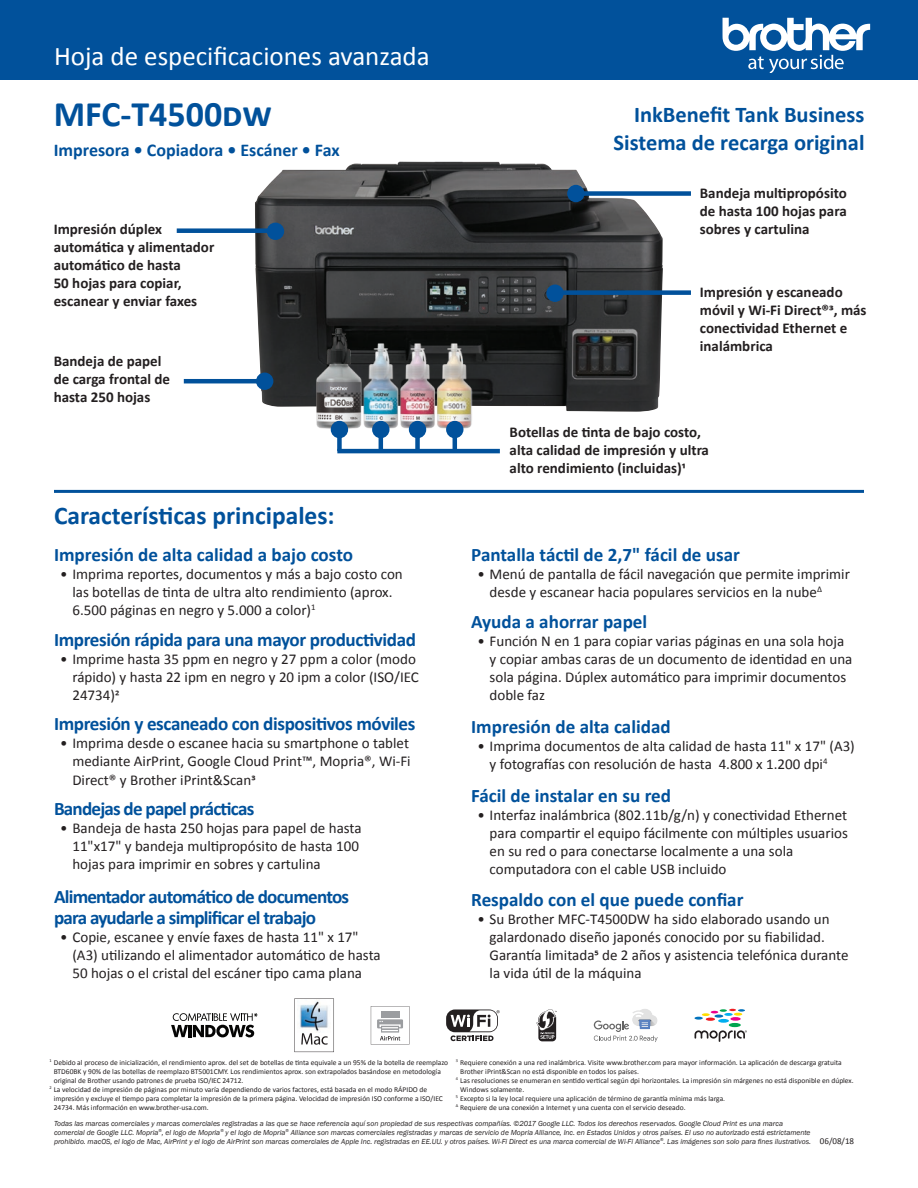
<style>
.page{position:relative;width:918px;height:1188px;background:#fff}
.page>*{position:absolute;margin:0;border:0;box-sizing:border-box;transform-origin:0 0}
.t1{font:700 36px "Calibri";color:#01519b}
.t2{font:27px "Calibri";color:#fff}
.t3{font:700 25.5px "Calibri";color:#01519b}
.t4{font:700 22.5px/28.5px "Calibri";color:#01519b;text-align:right}
.t5{font:700 19.05px "Calibri";color:#01519b}
.t6{font:700 19.05px/20.4px "Calibri";letter-spacing:-.04em;color:#01519b}
.t7{font:700 19.05px "Calibri";letter-spacing:-.02em;color:#01519b}
.t8{font:700 18px "Calibri";color:#01519b}
.t9{font:15px/18px "Calibri";color:#231f20}
.t10{font:700 15px/18px "Calibri";color:#231f20}
.t11{font:9px "Calibri";color:#231f20}
.t12{font:7.5px "Calibri";color:#231f20}
.t13{font:italic 7.5px/9px "Franklin Gothic";color:#231f20}
</style>
<div class="page">
<div style="left:0;top:0;width:918px;height:80px;background:#01519b"></div>
<svg style="left:723px;top:18px;width:147px;height:54px"></svg>
<img style="left:255px;top:161px;width:408px;height:251px">
<img style="left:316px;top:328px;width:157px;height:102px">
<hr style="left:54px;top:490px;width:810px;height:3px;background:#01519b">
<hr style="left:337px;top:449px;width:163px;height:4px;background:#01519b">
<div style="left:372px;top:421px;width:18px;height:17px;background:#01519b;border-radius:50%"></div>
<hr style="left:379px;top:432px;width:4px;height:19px;background:#01519b">
<div style="left:409px;top:421px;width:17px;height:17px;background:#01519b;border-radius:50%"></div>
<div style="left:415px;top:432px;width:5px;height:19px;background:#01519b"></div>
<div style="left:446px;top:421px;width:17px;height:17px;background:#01519b;border-radius:50%"></div>
<hr style="left:453px;top:432px;width:4px;height:19px;background:#01519b">
<div style="left:331px;top:421px;width:17px;height:17px;background:#01519b;border-radius:50%"></div>
<div style="left:337px;top:432px;width:5px;height:19px;background:#01519b"></div>
<div style="left:256px;top:373px;width:17px;height:17px;background:#01519b;border-radius:50%"></div>
<hr style="left:184px;top:379px;width:80px;height:4px;background:#01519b">
<svg style="left:171px;top:1013px;width:86px;height:24px"></svg>
<div style="left:446px;top:1009px;width:52px;height:23px;background:#231f20;border-radius:9px"></div>
<svg style="left:451px;top:1010px;width:49px;height:31px"></svg>
<svg style="left:729px;top:1023px;width:12px;height:4px"></svg>
<svg style="left:718px;top:1019px;width:11px;height:4px"></svg>
<svg style="left:695px;top:1009px;width:50px;height:12px"></svg>
<svg style="left:695px;top:1030px;width:52px;height:12px"></svg>
<svg style="left:294px;top:999px;width:40px;height:53px"></svg>
<img style="left:298px;top:1000px;width:33px;height:33px">
<svg style="left:371px;top:1006px;width:38px;height:39px"></svg>
<svg style="left:536px;top:1009px;width:21px;height:33px"></svg>
<svg style="left:594px;top:1009px;width:64px;height:33px"></svg>
<div style="left:267px;top:223px;width:17px;height:17px;background:#01519b;border-radius:50%"></div>
<div style="left:177px;top:228px;width:102px;height:5px;background:#01519b"></div>
<div style="left:546px;top:285px;width:18px;height:17px;background:#01519b;border-radius:50%"></div>
<div style="left:555px;top:290px;width:136px;height:5px;background:#01519b"></div>
<div style="left:567px;top:185px;width:18px;height:17px;background:#01519b;border-radius:50%"></div>
<div style="left:576px;top:191px;width:115px;height:5px;background:#01519b"></div>
<h2 class="t2" style="left:54px;top:39px;width:377px">Hoja de especificaciones avanzada</h2>
<h1 class="t1" style="left:54px;top:91px;width:220px">MFC-T4500dw</h1>
<h3 class="t4" style="left:614px;top:100px;width:252px">InkBenefit Tank Business<br>Sistema de recarga original</h3>
<p class="t8" style="left:54px;top:139px;width:287px">Impresora • Copiadora • Escáner • Fax</p>
<p class="t10" style="left:54px;top:220px;width:162px">Impresión dúplex automática y alimentador automático de hasta<br>50 hojas para copiar, escanear y enviar faxes</p>
<p class="t10" style="left:54px;top:352px;width:118px">Bandeja de papel de carga frontal de hasta 250 hojas</p>
<h3 class="t3" style="left:54px;top:499px;width:282px">Características principales:</h3>
<p class="t5" style="left:54px;top:542px;width:301px">Impresión de alta calidad a bajo costo</p>
<p class="t9" style="left:72px;top:565px;width:332px;text-indent:-12px">• Imprima reportes, documentos y más a bajo costo con las botellas de tinta de ultra alto rendimiento (aprox.<br>6.500 páginas en negro y 5.000 a color)<sup>1</sup></p>
<p class="t7" style="left:54px;top:627px;width:364px">Impresión rápida para una mayor productividad</p>
<p class="t9" style="left:72px;top:650px;width:348px;text-indent:-12px">• Imprime hasta 35 ppm en negro y 27 ppm a color (modo rápido) y hasta 22 ipm en negro y 20 ipm a color (ISO/IEC<br>24734)2</p>
<p class="t7" style="left:54px;top:712px;width:363px">Impresión y escaneado con dispositivos móviles</p>
<p class="t9" style="left:72px;top:735px;width:340px;text-align:justify;text-indent:-12px">• Imprima desde o escanee hacia su smartphone o tablet mediante AirPrint, Google Cloud Print™, Mopria®, Wi-Fi Direct® y Brother iPrint&amp;Scan3</p>
<p class="t6" style="left:54px;top:799px;width:202px">Bandejas de papel prácticas</p>
<p class="t9" style="left:72px;top:819px;width:291px;text-indent:-12px">• Bandeja de hasta 250 hojas para papel de hasta<br>11"x17" y bandeja multipropósito de hasta 100 hojas para imprimir en sobres y cartulina</p>
<p class="t6" style="left:54px;top:887px;width:297px">Alimentador automático de documentos para ayudarle a simplificar el trabajo</p>
<p class="t9" style="left:72px;top:928px;width:310px;text-indent:-12px">• Copie, escanee y envíe faxes de hasta 11" x 17" (A3) utilizando el alimentador automático de hasta<br>50 hojas o el cristal del escáner tipo cama plana</p>
<p class="t10" style="left:700px;top:184px;width:148px;text-align:justify">Bandeja multipropósito de hasta 100 hojas para sobres y cartulina</p>
<p class="t10" style="left:700px;top:283px;width:168px">Impresión y escaneado móvil y Wi-Fi Direct®3, más conectividad Ethernet e inalámbrica</p>
<p class="t10" style="left:510px;top:423px;width:201px">Botellas de tinta de bajo costo, alta calidad de impresión y ultra alto rendimiento (incluidas)1</p>
<p class="t5" style="left:471px;top:542px;width:270px">Pantalla táctil de 2,7" fácil de usar</p>
<p class="t9" style="left:490px;top:565px;width:362px;text-indent:-12px">• Menú de pantalla de fácil navegación que permite imprimir desde y escanear hacia populares servicios en la nube<sup>Δ</sup></p>
<p class="t5" style="left:471px;top:610px;width:178px">Ayuda a ahorrar papel</p>
<p class="t9" style="left:490px;top:632px;width:364px;text-indent:-12px">• Función N en 1 para copiar varias páginas en una sola hoja y copiar ambas caras de un documento de identidad en una sola página. Dúplex automático para imprimir documentos doble faz</p>
<p class="t5" style="left:471px;top:714px;width:201px">Impresión de alta calidad</p>
<p class="t9" style="left:490px;top:737px;width:367px;text-indent:-12px">• Imprima documentos de alta calidad de hasta 11" x 17" (A3) y fotografías con resolución de hasta 4.800 x 1.200 dpi<sup>4</sup></p>
<p class="t5" style="left:471px;top:784px;width:201px">Fácil de instalar en su red</p>
<p class="t9" style="left:490px;top:807px;width:360px;text-indent:-12px">• Interfaz inalámbrica (802.11b/g/n) y conectividad Ethernet para compartir el equipo fácilmente con múltiples usuarios en su red o para conectarse localmente a una sola computadora con el cable USB incluido</p>
<p class="t5" style="left:471px;top:887px;width:274px">Respaldo con el que puede confiar</p>
<p class="t9" style="left:490px;top:910px;width:360px;text-indent:-12px">• Su Brother MFC-T4500DW ha sido elaborado usando un galardonado diseño japonés conocido por su fiabilidad.<br>Garantía limitada5 de 2 años y asistencia telefónica durante la vida útil de la máquina</p>
<p class="t12" style="left:456px;top:1058px;width:387px"><sup>3</sup> Requiere conexión a una red inalámbrica. Visite www.brother.com para mayor información. La aplicación de descarga gratuita</p>
<p class="t12" style="left:460px;top:1067px;width:180px">Brother iPrint&amp;Scan no está disponible en todos los países.</p>
<p class="t12" style="left:456px;top:1076px;width:399px"><sup>4</sup> Las resoluciones se enumeran en sentido vertical según dpi horizontales. La impresión sin márgenes no está disponible en dúplex.</p>
<p class="t12" style="left:460px;top:1085px;width:65px">Windows solamente.</p>
<p class="t12" style="left:456px;top:1094px;width:271px"><sup>5</sup> Excepto si la ley local requiere una aplicación de término de garantía mínima más larga.</p>
<p class="t12" style="left:456px;top:1103px;width:231px"><sup>Δ</sup> Requiere de una conexión a Internet y una cuenta con el servicio deseado.</p>
<p class="t13" style="left:54px;top:1119px;width:759px">Todas las marcas comerciales y marcas comerciales registradas a las que se hace referencia aquí son propiedad de sus respectivas compañías. ©2017 Google LLC. Todos los derechos reservados. Google Cloud Print es una marca comercial de Google LLC. Mopria<sup>®</sup>, el logo de Mopria<sup>®</sup> y el logo de Mopria<sup>®</sup> Alliance son marcas comerciales registradas y marcas de servicio de Mopria Alliance, Inc. en Estados Unidos y otros países. El uso no autorizado está estrictamente prohibido. macOS, el logo de Mac, AirPrint y el logo de AirPrint son marcas comerciales de Apple Inc. registradas en EE.UU. y otros países. Wi-Fi Direct es una marca comercial de Wi-Fi Alliance<sup>®</sup>. Las imágenes son solo para fines ilustrativos.</p>
<p class="t12" style="left:49px;top:1058px;width:400px"><sup>1</sup> Debido al proceso de inicialización, el rendimiento aprox. del set de botellas de tinta equivale a un 95% de la botella de reemplazo</p>
<p class="t12" style="left:54px;top:1067px;width:389px">BTD60BK y 90% de las botellas de reemplazo BT5001CMY. Los rendimientos aprox. son extrapolados basándose en metodología</p>
<p class="t12" style="left:54px;top:1076px;width:191px">original de Brother usando patrones de prueba ISO/IEC 24712.</p>
<p class="t12" style="left:49px;top:1085px;width:379px"><sup>2</sup> La velocidad de impresión de páginas por minuto varía dependiendo de varios factores, está basada en el modo RÁPIDO de</p>
<p class="t12" style="left:54px;top:1094px;width:391px">impresión y excluye el tiempo para completar la impresión de la primera página. Velocidad de impresión ISO conforme a ISO/IEC</p>
<p class="t12" style="left:54px;top:1103px;width:157px">24734. Más información en www.brother-usa.com.</p>
<p class="t11" style="left:820px;top:1135px;width:36px">06/08/18</p>
</div>
